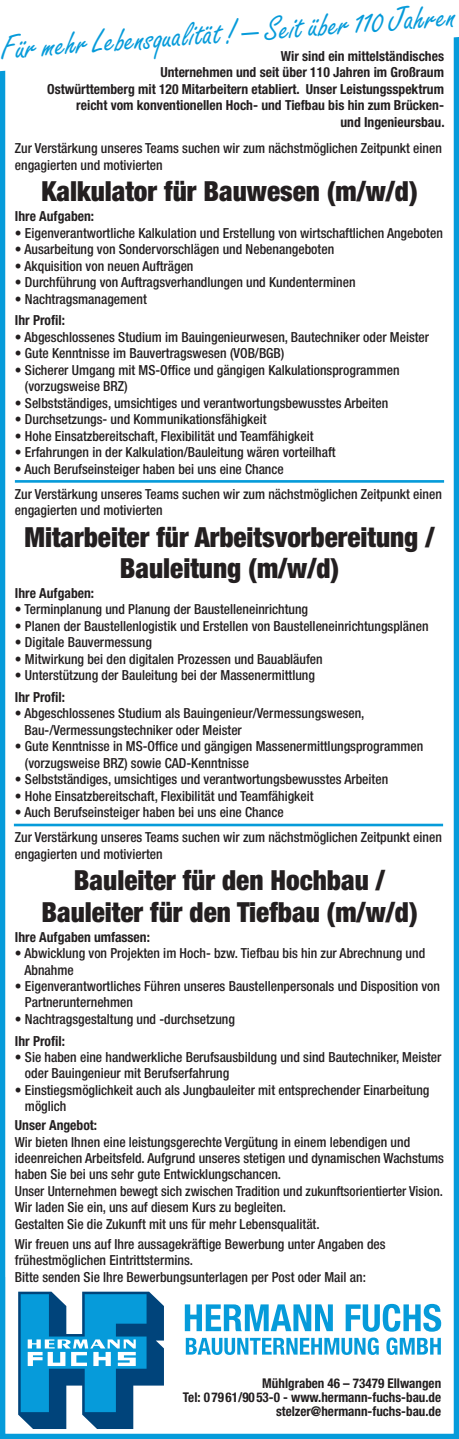
<style>
.page{position:relative;width:459px;height:1439px;background:#fff}
.page>*{position:absolute;margin:0;border:0;box-sizing:border-box;transform-origin:0 0}
.t1{font:35px "Freestyle Script";color:#069bda}
.t2{font:900 condensed 27.65px/31.2px "Helvetica Neue LT Std";color:#231f20;text-align:center}
.t3{font:500 condensed 13.83px/16.4px "Helvetica Neue LT Std";color:#231f20}
.t4{font:700 condensed 13.83px/16.4px "Helvetica Neue LT Std";color:#231f20;text-align:right}
.t5{font:700 condensed 13.47px/14px "Helvetica Neue LT Std";color:#231f20;text-align:right}
</style>
<div class="page">
<div style="left:0;top:24px;width:458px;height:1415px;border:5px solid #069bda"></div>
<svg style="left:1px;top:1277px;width:457px;height:162px"></svg>
<svg style="left:185px;top:1277px;width:256px;height:90px"></svg>
<svg style="left:18px;top:1291px;width:146px;height:138px"></svg>
<div style="left:179px;top:1367px;width:264px;height:55px;background:#fff"></div>
<svg style="left:0;top:24px;width:458px;height:47px"></svg>
<hr style="left:15px;top:480px;width:428px;height:3px;background:#069bda">
<hr style="left:14px;top:823px;width:428px;height:3px;background:#069bda">
<h1 class="t1" style="left:0;top:27px;width:456px;rotate:-4deg">Für mehr Lebensqualität ! – Seit über 110 Jahren</h1>
<p class="t4" style="left:47px;top:47px;width:398px">Wir sind ein mittelständisches<br>Unternehmen und seit über 110 Jahren im Großraum<br>Ostwürttemberg mit 120 Mitarbeitern etabliert. Unser Leistungsspektrum reicht vom konventionellen Hoch- und Tiefbau bis hin zum Brücken-<br>und Ingenieursbau.</p>
<p class="t3" style="left:15px;top:140px;width:428px">Zur Verstärkung unseres Teams suchen wir zum nächstmöglichen Zeitpunkt einen engagierten und motivierten</p>
<h2 class="t2" style="left:41px;top:176px;width:377px">Kalkulator für Bauwesen (m/w/d)</h2>
<p class="t4" style="left:15px;top:208px;width:81px">Ihre Aufgaben:</p>
<p class="t3" style="left:15px;top:224px;width:429px">• Eigenverantwortliche Kalkulation und Erstellung von wirtschaftlichen Angeboten</p>
<p class="t3" style="left:15px;top:241px;width:320px">• Ausarbeitung von Sondervorschlägen und Nebenangeboten</p>
<p class="t3" style="left:15px;top:257px;width:180px">• Akquisition von neuen Aufträgen</p>
<p class="t3" style="left:15px;top:274px;width:342px">• Durchführung von Auftragsverhandlungen und Kundenterminen</p>
<p class="t3" style="left:15px;top:290px;width:133px">• Nachtragsmanagement</p>
<p class="t4" style="left:15px;top:312px;width:51px">Ihr Profil:</p>
<p class="t3" style="left:15px;top:328px;width:415px">• Abgeschlossenes Studium im Bauingenieurwesen, Bautechniker oder Meister</p>
<p class="t3" style="left:15px;top:345px;width:271px">• Gute Kenntnisse im Bauvertragswesen (VOB/BGB)</p>
<p class="t3" style="left:25px;top:361px;width:376px;text-indent:-10px">• Sicherer Umgang mit MS-Office und gängigen Kalkulationsprogrammen (vorzugsweise BRZ)</p>
<p class="t3" style="left:15px;top:394px;width:374px">• Selbstständiges, umsichtiges und verantwortungsbewusstes Arbeiten</p>
<p class="t3" style="left:15px;top:411px;width:253px">• Durchsetzungs- und Kommunikationsfähigkeit</p>
<p class="t3" style="left:15px;top:427px;width:300px">• Hohe Einsatzbereitschaft, Flexibilität und Teamfähigkeit</p>
<p class="t3" style="left:15px;top:444px;width:322px">• Erfahrungen in der Kalkulation/Bauleitung wären vorteilhaft</p>
<p class="t3" style="left:15px;top:456px;width:428px;line-height:25.2px">• Auch Berufseinsteiger haben bei uns eine Chance<br>Zur Verstärkung unseres Teams suchen wir zum nächstmöglichen Zeitpunkt einen</p>
<p class="t3" style="left:15px;top:502px;width:149px">engagierten und motivierten</p>
<h2 class="t2" style="left:24px;top:521px;width:411px">Mitarbeiter für Arbeitsvorbereitung /<br>Bauleitung (m/w/d)</h2>
<p class="t4" style="left:15px;top:584px;width:81px">Ihre Aufgaben:</p>
<p class="t3" style="left:15px;top:601px;width:294px">• Terminplanung und Planung der Baustelleneinrichtung</p>
<p class="t3" style="left:15px;top:617px;width:415px">• Planen der Baustellenlogistik und Erstellen von Baustelleneinrichtungsplänen</p>
<p class="t3" style="left:15px;top:634px;width:138px">• Digitale Bauvermessung</p>
<p class="t3" style="left:15px;top:650px;width:309px">• Mitwirkung bei den digitalen Prozessen und Bauabläufen</p>
<p class="t3" style="left:15px;top:667px;width:301px">• Unterstützung der Bauleitung bei der Massenermittlung</p>
<p class="t4" style="left:15px;top:688px;width:51px">Ihr Profil:</p>
<p class="t3" style="left:24px;top:705px;width:341px;text-indent:-10px">• Abgeschlossenes Studium als Bauingenieur/Vermessungswesen,<br>Bau-/Vermessungstechniker oder Meister</p>
<p class="t3" style="left:25px;top:738px;width:399px;text-indent:-10px">• Gute Kenntnisse in MS-Office und gängigen Massenermittlungsprogrammen (vorzugsweise BRZ) sowie CAD-Kenntnisse</p>
<p class="t3" style="left:15px;top:771px;width:374px">• Selbstständiges, umsichtiges und verantwortungsbewusstes Arbeiten</p>
<p class="t3" style="left:15px;top:787px;width:300px">• Hohe Einsatzbereitschaft, Flexibilität und Teamfähigkeit</p>
<p class="t3" style="left:15px;top:799px;width:428px;line-height:25.2px">• Auch Berufseinsteiger haben bei uns eine Chance<br>Zur Verstärkung unseres Teams suchen wir zum nächstmöglichen Zeitpunkt einen</p>
<p class="t3" style="left:15px;top:845px;width:149px">engagierten und motivierten</p>
<h2 class="t2" style="left:41px;top:864px;width:377px">Bauleiter für den Hochbau /<br>Bauleiter für den Tiefbau (m/w/d)</h2>
<p class="t4" style="left:15px;top:928px;width:136px">Ihre Aufgaben umfassen:</p>
<p class="t3" style="left:24px;top:944px;width:402px;text-indent:-10px">• Abwicklung von Projekten im Hoch- bzw. Tiefbau bis hin zur Abrechnung und<br>Abnahme</p>
<p class="t3" style="left:25px;top:977px;width:416px;text-indent:-10px">• Eigenverantwortliches Führen unseres Baustellenpersonals und Disposition von<br>Partnerunternehmen</p>
<p class="t3" style="left:15px;top:1010px;width:221px">• Nachtragsgestaltung und -durchsetzung</p>
<p class="t4" style="left:15px;top:1032px;width:51px">Ihr Profil:</p>
<p class="t3" style="left:25px;top:1048px;width:417px;text-indent:-10px">• Sie haben eine handwerkliche Berufsausbildung und sind Bautechniker, Meister oder Bauingenieur mit Berufserfahrung</p>
<p class="t3" style="left:25px;top:1081px;width:405px;text-indent:-10px">• Einstiegsmöglichkeit auch als Jungbauleiter mit entsprechender Einarbeitung möglich</p>
<p class="t4" style="left:15px;top:1116px;width:84px">Unser Angebot:</p>
<p class="t3" style="left:15px;top:1133px;width:430px">Wir bieten Ihnen eine leistungsgerechte Vergütung in einem lebendigen und ideenreichen Arbeitsfeld. Aufgrund unseres stetigen und dynamischen Wachstums haben Sie bei uns sehr gute Entwicklungschancen.<br>Unser Unternehmen bewegt sich zwischen Tradition und zukunftsorientierter Vision.<br>Wir laden Sie ein, uns auf diesem Kurs zu begleiten.<br>Gestalten Sie die Zukunft mit uns für mehr Lebensqualität.</p>
<p class="t3" style="left:15px;top:1235px;width:372px">Wir freuen uns auf Ihre aussagekräftige Bewerbung unter Angaben des frühestmöglichen Eintrittstermins.<br>Bitte senden Sie Ihre Bewerbungsunterlagen per Post oder Mail an:</p>
<p class="t5" style="left:183px;top:1376px;width:259px">Mühlgraben 46 – 73479 Ellwangen<br>Tel: 07961/9053-0 - www.hermann-fuchs-bau.de stelzer@hermann-fuchs-bau.de</p>
</div>
